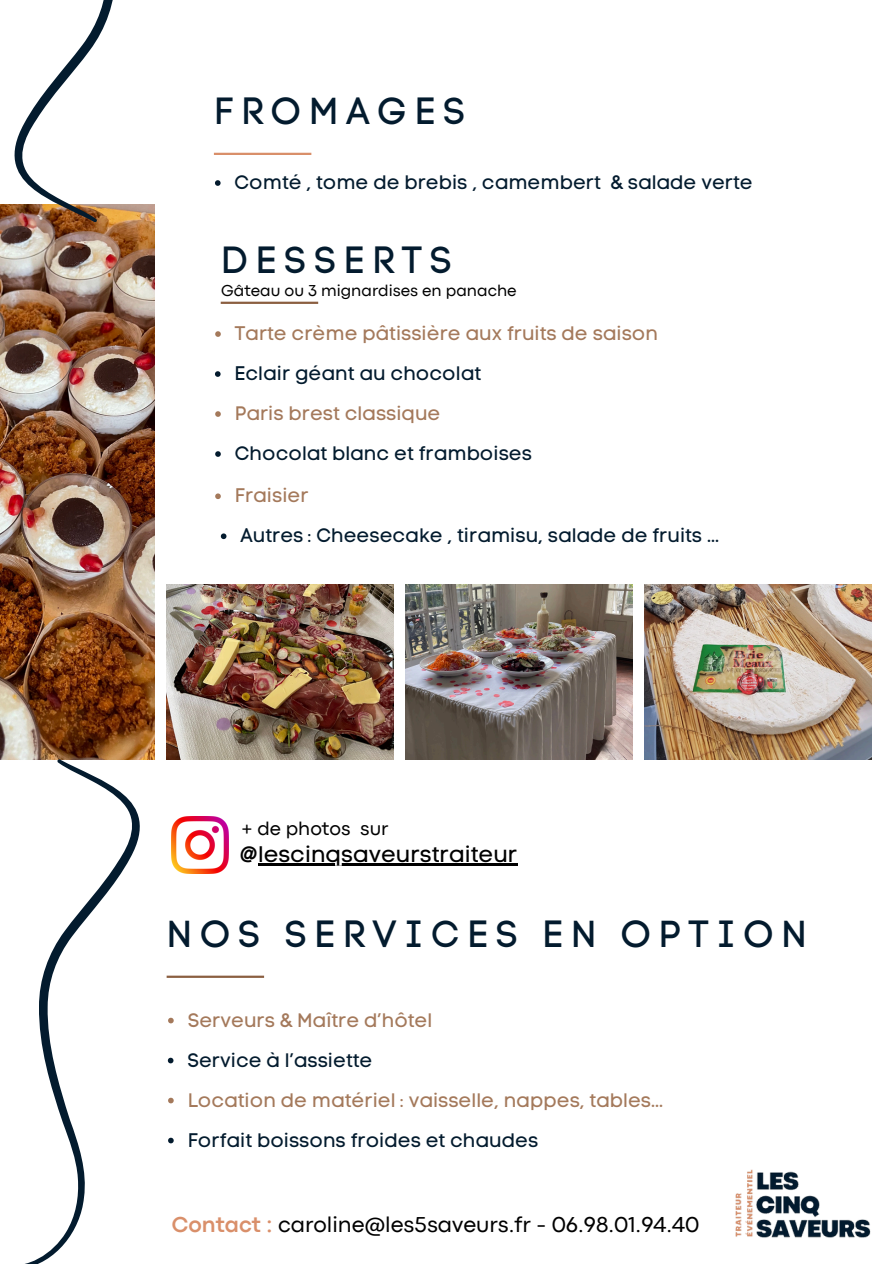
<style>
.page{position:relative;width:894px;height:1264px;background:#fff}
.page>*{position:absolute;margin:0;border:0;box-sizing:border-box;transform-origin:0 0}
.t1{font:37.5px "Code Pro Normal LC";letter-spacing:.2em;color:#031b2e}
.t2{font:22.5px "Codec Pro";color:#000}
.t3{font:22.5px "Code Pro Normal LC";color:#000}
.t4{font:19.5px "Code Pro Normal LC";color:#031b2e}
.t5{font:19.5px "Code Pro Normal LC";color:#a4795b}
.t6{font:19.5px "Codec Pro";color:#000}
.t7{font:16.5px "Codec Pro";color:#000}
.s1{font-weight:700;color:#d98f6a}
</style>
<div class="page">
<img style="left:0;top:205px;width:155px;height:554px">
<img style="left:166px;top:584px;width:227px;height:175px">
<img style="left:405px;top:584px;width:227px;height:175px">
<img style="left:644px;top:584px;width:227px;height:175px">
<svg style="left:14px;top:0;width:140px;height:222px"></svg>
<hr style="left:214px;top:153px;width:97px;height:2px;background:#d98f6a">
<hr style="left:221px;top:302px;width:97px;height:2px;background:#8b5f41">
<svg style="left:0;top:759px;width:140px;height:504px"></svg>
<hr style="left:166px;top:975px;width:98px;height:2px;background:#8b5f41">
<img style="left:735px;top:1169px;width:136px;height:69px">
<img style="left:172px;top:816px;width:56px;height:57px">
<svg style="left:215px;top:180px;width:5px;height:6px"></svg>
<svg style="left:215px;top:331px;width:6px;height:6px"></svg>
<svg style="left:215px;top:371px;width:5px;height:6px"></svg>
<svg style="left:215px;top:411px;width:6px;height:6px"></svg>
<svg style="left:215px;top:451px;width:6px;height:6px"></svg>
<svg style="left:215px;top:493px;width:6px;height:6px"></svg>
<svg style="left:168px;top:1017px;width:6px;height:6px"></svg>
<svg style="left:168px;top:1057px;width:5px;height:6px"></svg>
<svg style="left:168px;top:1097px;width:6px;height:6px"></svg>
<svg style="left:168px;top:1137px;width:6px;height:6px"></svg>
<hr style="left:258px;top:863px;width:259px;height:2px;background:#000">
<svg style="left:221px;top:533px;width:5px;height:6px"></svg>
<p class="t1" style="left:214px;top:88px;width:253px">FROMAGES</p>
<h1 class="t4" style="left:234px;top:171px;width:519px">Comté , tome de brebis , camembert &amp; salade verte</h1>
<p class="t1" style="left:221px;top:237px;width:232px">DESSERTS</p>
<h3 class="t7" style="left:221px;top:284px;width:297px">Gâteau ou 3 mignardises en panache</h3>
<p class="t5" style="left:235px;top:322px;width:424px">Tarte crème pâtissière aux fruits de saison</p>
<p class="t4" style="left:234px;top:362px;width:248px">Eclair géant au chocolat</p>
<h1 class="t5" style="left:235px;top:402px;width:207px">Paris brest classique</h1>
<p class="t4" style="left:235px;top:441px;width:298px">Chocolat blanc et framboises</p>
<p class="t5" style="left:235px;top:484px;width:75px">Fraisier</p>
<h2 class="t4" style="left:240px;top:524px;width:480px">Autres : Cheesecake , tiramisu, salade de fruits ...</h2>
<p class="t6" style="left:241px;top:821px;width:148px">+ de photos sur</p>
<p class="t3" style="left:240px;top:840px;width:278px">@lescinqsaveurstraiteur</p>
<p class="t1" style="left:166px;top:911px;width:642px">NOS SERVICES EN OPTION</p>
<p class="t5" style="left:188px;top:1008px;width:246px">Serveurs &amp; Maître d’hôtel</p>
<p class="t4" style="left:187px;top:1048px;width:186px">Service à l’assiette</p>
<p class="t5" style="left:188px;top:1088px;width:477px">Location de matériel : vaisselle, nappes, tables...</p>
<p class="t4" style="left:188px;top:1128px;width:352px">Forfait boissons froides et chaudes</p>
<p class="t2" style="left:172px;top:1216px;width:529px"><span class="s1">Contact :</span> caroline@les5saveurs.fr - 06.98.01.94.40</p>
</div>
